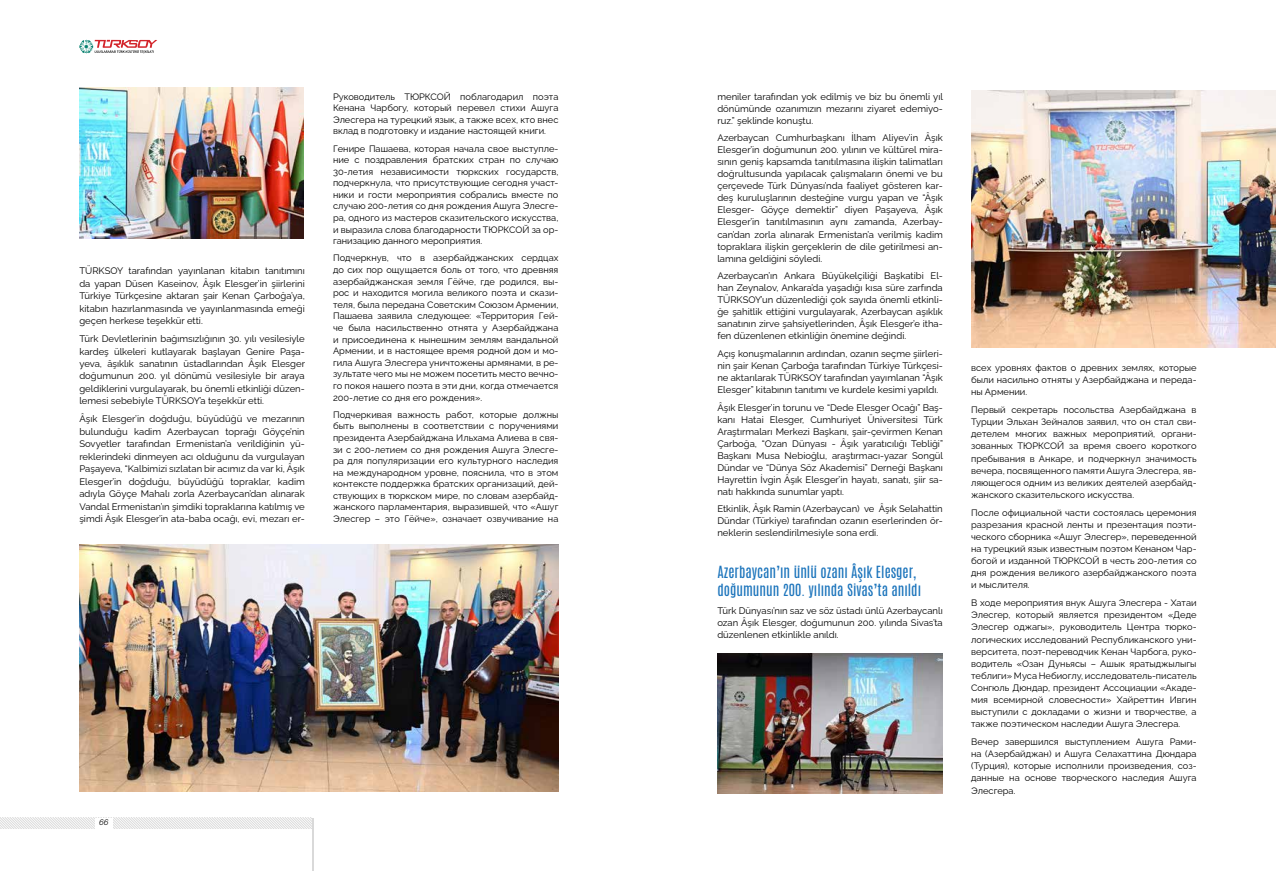
<style>
.page{position:relative;width:1276px;height:871px;background:#fff}
.page>*{position:absolute;margin:0;border:0;box-sizing:border-box;transform-origin:0 0}
.t1{font:14px/18px "Antonio";color:#1d75bc}
.t2{font:9.5px/12px "Raleway";color:#000;text-align:justify}
.t3{font:9.3px/11.6px "Raleway";color:#000;text-align:justify}
.t4{font:italic 8px "Raleway";color:#000}
</style>
<div class="page">
<img style="left:79px;top:87px;width:224px;height:151px">
<img style="left:79px;top:544px;width:479px;height:247px">
<img style="left:971px;top:91px;width:305px;height:256px">
<img style="left:717px;top:653px;width:226px;height:140px">
<hr style="left:312px;top:817px;width:1px;height:53px;background:#000">
<svg style="left:0;top:817px;width:312px;height:11px"></svg>
<div style="left:95px;top:817px;width:18px;height:11px;background:#fff"></div>
<svg style="left:79px;top:40px;width:78px;height:13px"></svg>
<p class="t2" style="left:79px;top:263px;width:227px;line-height:12.4px">TÜRKSOY tarafından yayınlanan kitabın tanıtımını da yapan Düsen Kaseinov, Âşık Elesger’in şiirlerini Türkiye Türkçesine aktaran şair Kenan Çarboğa’ya, kitabın hazırlanmasında ve yayınlanmasında emeği geçen herkese teşekkür etti.</p>
<p class="t2" style="left:79px;top:331px;width:227px;line-height:12.4px">Türk Devletlerinin bağımsızlığının 30. yılı vesilesiyle kardeş ülkeleri kutlayarak başlayan Genire Paşa&shy;yeva, âşıklık sanatının üstadlarından Âşık Elesger doğumunun 200. yıl dönümü vesilesiyle bir araya geldiklerini vurgulayarak, bu önemli etkinliği düzen&shy;lemesi sebebiyle TÜRKSOY’a teşekkür etti.</p>
<p class="t2" style="left:79px;top:411px;width:227px;line-height:12.4px">Âşık Elesger’in doğduğu, büyüdüğü ve mezarının bulunduğu kadim Azerbaycan toprağı Göyçe’nin Sovyetler tarafından Ermenistan’a verildiğinin yü&shy;reklerindeki dinmeyen acı olduğunu da vurgulayan Paşayeva, “Kalbimizi sızlatan bir acımız da var ki, Âşık Elesger’in doğduğu, büyüdüğü topraklar, kadim adıyla Göyçe Mahalı zorla Azerbaycan’dan alınarak Vandal Ermenistan’ın şimdiki topraklarına katılmış ve şimdi Âşık Elesger’in ata-baba ocağı, evi, mezarı er-</p>
<p class="t3" style="left:333px;top:89px;width:227px">Руководитель ТЮРКСОЙ поблагодарил поэта Кенана Чарбогу, который перевел стихи Ашуга Элесгера на турецкий язык, а также всех, кто внес вклад в подготовку и издание настоящей книги.</p>
<p class="t3" style="left:333px;top:141px;width:227px">Генире Пашаева, которая начала свое выступле&shy;ние с поздравления братских стран по случаю 30-летия независимости тюркских государств, подчеркнула, что присутствующие сегодня участ&shy;ники и гости мероприятия собрались вместе по случаю 200-летия со дня рождения Ашуга Элесге&shy;ра, одного из мастеров сказительского искусства, и выразила слова благодарности ТЮРКСОЙ за ор&shy;ганизацию данного мероприятия.</p>
<p class="t3" style="left:333px;top:251px;width:227px">Подчеркнув, что в азербайджанских сердцах до сих пор ощущается боль от того, что древняя азербайджанская земля Гёйче, где родился, вы&shy;рос и находится могила великого поэта и скази&shy;теля, была передана Советским Союзом Армении, Пашаева заявила следующее: «Территория Гей&shy;че была насильственно отнята у Азербайджана и присоединена к нынешним землям вандальной Армении, и в настоящее время родной дом и мо&shy;гила Ашуга Элесгера уничтожены армянами, в ре&shy;зультате чего мы не можем посетить место вечно&shy;го покоя нашего поэта в эти дни, когда отмечается 200-летие со дня его рождения».</p>
<p class="t3" style="left:333px;top:407px;width:227px">Подчеркивая важность работ, которые должны быть выполнены в соответствии с поручениями президента Азербайджана Ильхама Алиева в свя&shy;зи с 200-летием со дня рождения Ашуга Элесге&shy;ра для популяризации его культурного наследия на международном уровне, пояснила, что в этом контексте поддержка братских организаций, дей&shy;ствующих в тюркском мире, по словам азербайд&shy;жанского парламентария, выразившей, что «Ашуг Элесгер – это Гёйче», означает озвучивание на</p>
<p class="t4" style="left:99px;top:817px;width:11px">66</p>
<p class="t2" style="left:717px;top:89px;width:227px">meniler tarafından yok edilmiş ve biz bu önemli yıl dönümünde ozanımızın mezarını ziyaret edemiyo&shy;ruz.” şeklinde konuştu.</p>
<p class="t2" style="left:717px;top:131px;width:227px">Azerbaycan Cumhurbaşkanı İlham Aliyev’in Âşık Elesger’in doğumunun 200. yılının ve kültürel mira&shy;sının geniş kapsamda tanıtılmasına ilişkin talimatları doğrultusunda yapılacak çalışmaların önemi ve bu çerçevede Türk Dünyası’nda faaliyet gösteren kar&shy;deş kuruluşlarının desteğine vurgu yapan ve “Âşık Elesger- Göyçe demektir” diyen Paşayeva, Âşık Elesger’in tanıtılmasının aynı zamanda, Azerbay&shy;can’dan zorla alınarak Ermenistan’a verilmiş kadim topraklara ilişkin gerçeklerin de dile getirilmesi an&shy;lamına geldiğini söyledi.</p>
<p class="t2" style="left:717px;top:269px;width:227px">Azerbaycan’ın Ankara Büyükelçiliği Başkatibi El&shy;han Zeynalov, Ankara’da yaşadığı kısa süre zarfında TÜRKSOY’un düzenlediği çok sayıda önemli etkinli&shy;ğe şahitlik ettiğini vurgulayarak, Azerbaycan aşıklık sanatının zirve şahsiyetlerinden, Âşık Elesger’e itha&shy;fen düzenlenen etkinliğin önemine değindi.</p>
<p class="t2" style="left:717px;top:346px;width:227px">Açış konuşmalarının ardından, ozanın seçme şiirleri&shy;nin şair Kenan Çarboğa tarafından Türkiye Türkçesi&shy;ne aktarılarak TÜRKSOY tarafından yayımlanan “Âşık Elesger” kitabının tanıtımı ve kurdele kesimi yapıldı.</p>
<p class="t2" style="left:717px;top:400px;width:227px">Âşık Elesger’in torunu ve “Dede Elesger Ocağı” Baş&shy;kanı Hatai Elesger, Cumhuriyet Üniversitesi Türk Araştırmaları Merkezi Başkanı, şair-çevirmen Kenan Çarboğa, “Ozan Dünyası - Âşık yaratıcılığı Tebliği” Başkanı Musa Nebioğlu, araştırmacı-yazar Songül Dündar ve “Dünya Söz Akademisi” Derneği Başkanı Hayrettin İvgin Âşık Elesger’in hayatı, sanatı, şiir sa&shy;natı hakkında sunumlar yaptı.</p>
<p class="t2" style="left:717px;top:502px;width:227px">Etkinlik, Âşık Ramin (Azerbaycan) ve Âşık Selahattin Dündar (Türkiye) tarafından ozanın eserlerinden ör&shy;neklerin seslendirilmesiyle sona erdi.</p>
<h1 class="t1" style="left:717px;top:562px;width:205px">Azerbaycan’ın ünlü ozanı Âşık Elesger, doğumunun 200. yılında Sivas’ta anıldı</h1>
<p class="t2" style="left:717px;top:603px;width:227px">Türk Dünyası’nın saz ve söz üstadı ünlü Azerbaycanlı ozan Âşık Elesger, doğumunun 200. yılında Sivas’ta düzenlenen etkinlikle anıldı.</p>
<p class="t3" style="left:971px;top:360px;width:227px;line-height:12.1px">всех уровнях фактов о древних землях, которые были насильно отняты у Азербайджана и переда&shy;ны Армении.</p>
<p class="t3" style="left:971px;top:402px;width:227px;line-height:12.1px">Первый секретарь посольства Азербайджана в Турции Эльхан Зейналов заявил, что он стал сви&shy;детелем многих важных мероприятий, органи&shy;зованных ТЮРКСОЙ за время своего короткого пребывания в Анкаре, и подчеркнул значимость вечера, посвященного памяти Ашуга Элесгера, яв&shy;ляющегося одним из великих деятелей азербайд&shy;жанского сказительского искусства.</p>
<p class="t3" style="left:971px;top:505px;width:227px;line-height:12.1px">После официальной части состоялась церемония разрезания красной ленты и презентация поэти&shy;ческого сборника «Ашуг Элесгер», переведенной на турецкий язык известным поэтом Кенаном Чар&shy;богой и изданной ТЮРКСОЙ в честь 200-летия со дня рождения великого азербайджанского поэта и мыслителя.</p>
<p class="t3" style="left:971px;top:595px;width:227px;line-height:12.1px">В ходе мероприятия внук Ашуга Элесгера - Хатаи Элесгер, который является президентом «Деде Элесгер оджагы», руководитель Центра тюрко&shy;логических исследований Республиканского уни&shy;верситета, поэт-переводчик Кенан Чарбога, руко&shy;водитель «Озан Дуньясы – Ашык яратыджылыгы теблиги» Муса Небиоглу, исследователь-писатель Сонгюль Дюндар, президент Ассоциации «Акаде&shy;мия всемирной словесности» Хайреттин Ивгин выступили с докладами о жизни и творчестве, а также поэтическом наследии Ашуга Элесгера.</p>
<p class="t3" style="left:971px;top:734px;width:227px;line-height:12.1px">Вечер завершился выступлением Ашуга Рами&shy;на (Азербайджан) и Ашуга Селахаттина Дюндара (Турция), которые исполнили произведения, соз&shy;данные на основе творческого наследия Ашуга Элесгера.</p>
</div>
